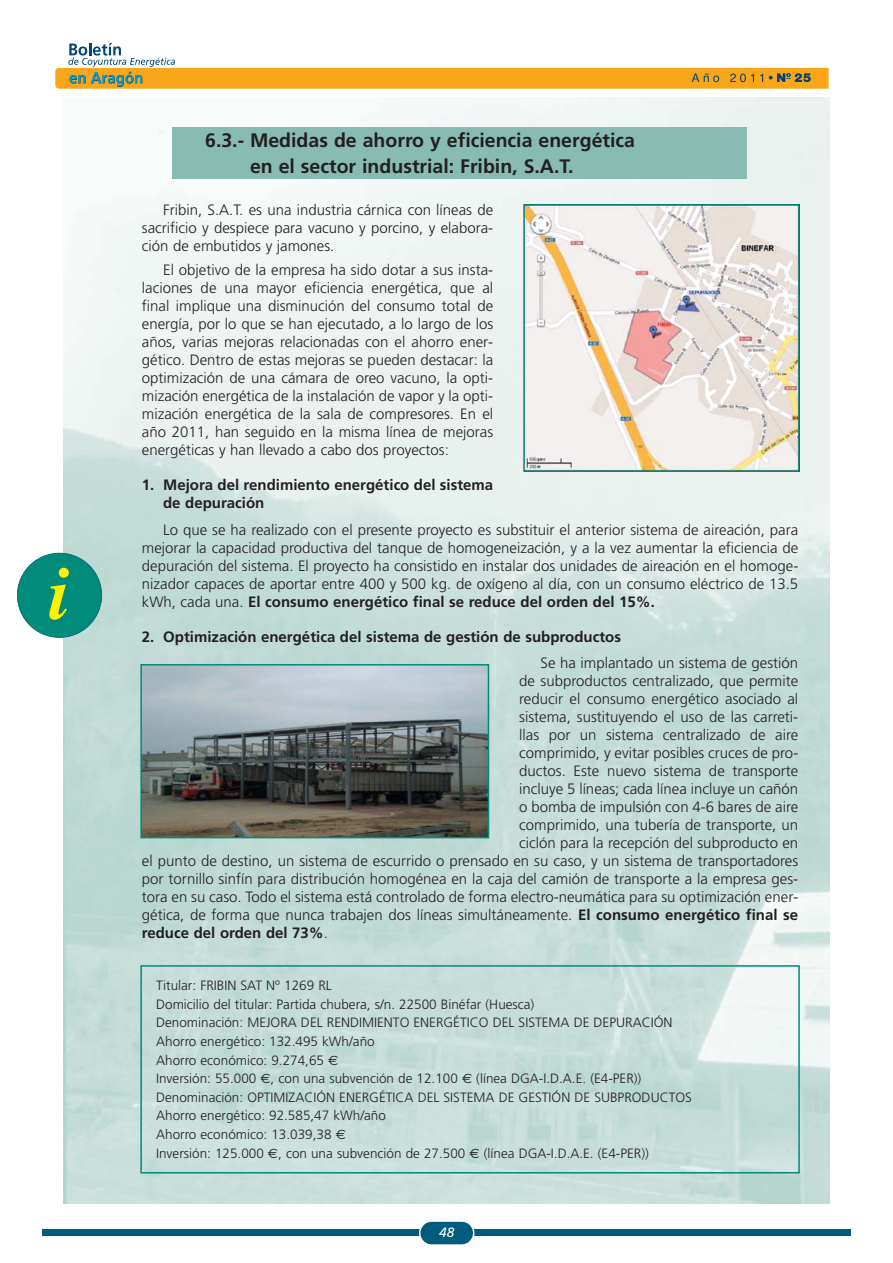
<style>
.page{position:relative;width:893px;height:1263px;background:#fff}
.page>*{position:absolute;margin:0;border:0;box-sizing:border-box;transform-origin:0 0}
.t1{font:italic 700 75px "Times";color:#fff200}
.t2{font:700 19.5px/25.5px "Frutiger";color:#231f20}
.t3{font:300 15px/18px "Frutiger";color:#231f20;text-align:justify}
.t4{font:700 15px/18px "Frutiger";color:#231f20}
.t5{font:300 13.5px/18.6px "Frutiger";color:#231f20}
.t6{font:italic 13.5px "Frutiger";color:#fff}
.s1{font-weight:700}
.s2{font-weight:300}
.s3{font-family:"Euro Sans";font-weight:400}
</style>
<div class="page">
<svg style="left:55px;top:43px;width:773px;height:46px"></svg>
<div style="left:43px;top:1230px;width:807px;height:6px;background:#005c7e"></div>
<svg style="left:419px;top:1221px;width:55px;height:24px"></svg>
<img style="left:64px;top:98px;width:765px;height:1105px">
<div style="left:17px;top:553px;width:85px;height:84px;background:#008b7a;border-radius:50%"></div>
<div style="left:17px;top:553px;width:85px;height:85px;border:2px solid #005c7e;border-radius:50%"></div>
<div style="left:140px;top:965px;width:659px;height:209px;border:2px solid #008b7a"></div>
<div style="left:172px;top:128px;width:574px;height:51px;background:#88bcb3"></div>
<img style="left:143px;top:667px;width:343px;height:168px">
<div style="left:140px;top:664px;width:349px;height:174px;border:2px solid #008b7a"></div>
<img style="left:526px;top:207px;width:270px;height:262px">
<div style="left:523px;top:204px;width:276px;height:268px;border:2px solid #008b7a"></div>
<h1 class="t1" style="left:49px;top:567px;width:22px">i</h1>
<h2 class="t2" style="left:250px;top:129px;width:386px;text-indent:-45px">6.3.- Medidas de ahorro y eficiencia energética en el sector industrial: Fribin, S.A.T.</h2>
<p class="t3" style="left:142px;top:202px;width:353px;text-indent:21px">Fribin, S.A.T. es una industria cárnica con líneas de sacrificio y despiece para vacuno y porcino, y elabora&shy;ción de embutidos y jamones.</p>
<p class="t3" style="left:142px;top:262px;width:353px;text-indent:21px">El objetivo de la empresa ha sido dotar a sus insta&shy;laciones de una mayor eficiencia energética, que al final implique una disminución del consumo total de energía, por lo que se han ejecutado, a lo largo de los años, varias mejoras relacionadas con el ahorro ener&shy;gético. Dentro de estas mejoras se pueden destacar: la optimización de una cámara de oreo vacuno, la opti&shy;mización energética de la instalación de vapor y la opti&shy;mización energética de la sala de compresores. En el año 2011, han seguido en la misma línea de mejoras energéticas y han llevado a cabo dos proyectos:</p>
<p class="t4" style="left:163px;top:477px;width:331px;text-indent:-21px">1. Mejora del rendimiento energético del sistema de depuración</p>
<p class="t3" style="left:142px;top:522px;width:658px;text-indent:21px">Lo que se ha realizado con el presente proyecto es substituir el anterior sistema de aireación, para mejorar la capacidad productiva del tanque de homogeneización, y a la vez aumentar la eficiencia de depuración del sistema. El proyecto ha consistido en instalar dos unidades de aireación en el homoge&shy;nizador capaces de aportar entre 400 y 500 kg. de oxígeno al día, con un consumo eléctrico de 13.5 kWh, cada una. <span class="s1">El consumo energético final se reduce del orden del 15%.</span></p>
<p class="t4" style="left:142px;top:629px;width:480px">2. Optimización energética del sistema de gestión de subproductos</p>
<p class="t3" style="left:540px;top:655px;width:259px">Se ha implantado un sistema de gestión</p>
<p class="t3" style="left:519px;top:673px;width:280px">de subproductos centralizado, que permite</p>
<p class="t3" style="left:519px;top:691px;width:280px">reducir el consumo energético asociado al</p>
<p class="t3" style="left:519px;top:709px;width:280px">sistema, sustituyendo el uso de las carreti-</p>
<p class="t3" style="left:519px;top:727px;width:280px">llas por un sistema centralizado de aire</p>
<p class="t3" style="left:519px;top:745px;width:280px">comprimido, y evitar posibles cruces de pro-</p>
<p class="t3" style="left:519px;top:763px;width:280px">ductos. Este nuevo sistema de transporte</p>
<p class="t3" style="left:519px;top:781px;width:280px">incluye 5 líneas; cada línea incluye un cañón</p>
<p class="t3" style="left:519px;top:799px;width:280px">o bomba de impulsión con 4-6 bares de aire</p>
<p class="t3" style="left:519px;top:817px;width:280px">comprimido, una tubería de transporte, un</p>
<p class="t3" style="left:519px;top:835px;width:280px">ciclón para la recepción del subproducto en</p>
<p class="t3" style="left:142px;top:853px;width:658px">el punto de destino, un sistema de escurrido o prensado en su caso, y un sistema de transportadores</p>
<p class="t3" style="left:142px;top:871px;width:658px">por tornillo sinfín para distribución homogénea en la caja del camión de transporte a la empresa ges-</p>
<p class="t3" style="left:142px;top:889px;width:658px">tora en su caso. Todo el sistema está controlado de forma electro-neumática para su optimización ener-</p>
<p class="t3" style="left:142px;top:907px;width:658px">gética, de forma que nunca trabajen dos líneas simultáneamente. <span class="s1">El consumo energético final se</span></p>
<p class="t4" style="left:142px;top:925px;width:188px">reduce del orden del 73%<span class="s2">.</span></p>
<p class="t5" style="left:156px;top:977px;width:537px">Titular: FRIBIN SAT Nº 1269 RL<br>Domicilio del titular: Partida chubera, s/n. 22500 Binéfar (Huesca)<br>Denominación: MEJORA DEL RENDIMIENTO ENERGÉTICO DEL SISTEMA DE DEPURACIÓN Ahorro energético: 132.495 kWh/año<br>Ahorro económico: 9.274,65 <span class="s3">€<br></span>Inversión: 55.000 <span class="s3">€</span>, con una subvención de 12.100 <span class="s3">€</span> (línea DGA-I.D.A.E. (E4-PER))<br>Denominación: OPTIMIZACIÓN ENERGÉTICA DEL SISTEMA DE GESTIÓN DE SUBPRODUCTOS Ahorro energético: 92.585,47 kWh/año<br>Ahorro económico: 13.039,38 <span class="s3">€<br></span>Inversión: 125.000 <span class="s3">€</span>, con una subvención de 27.500 <span class="s3">€</span> (línea DGA-I.D.A.E. (E4-PER))</p>
<p class="t6" style="left:439px;top:1227px;width:17px">48</p>
</div>
